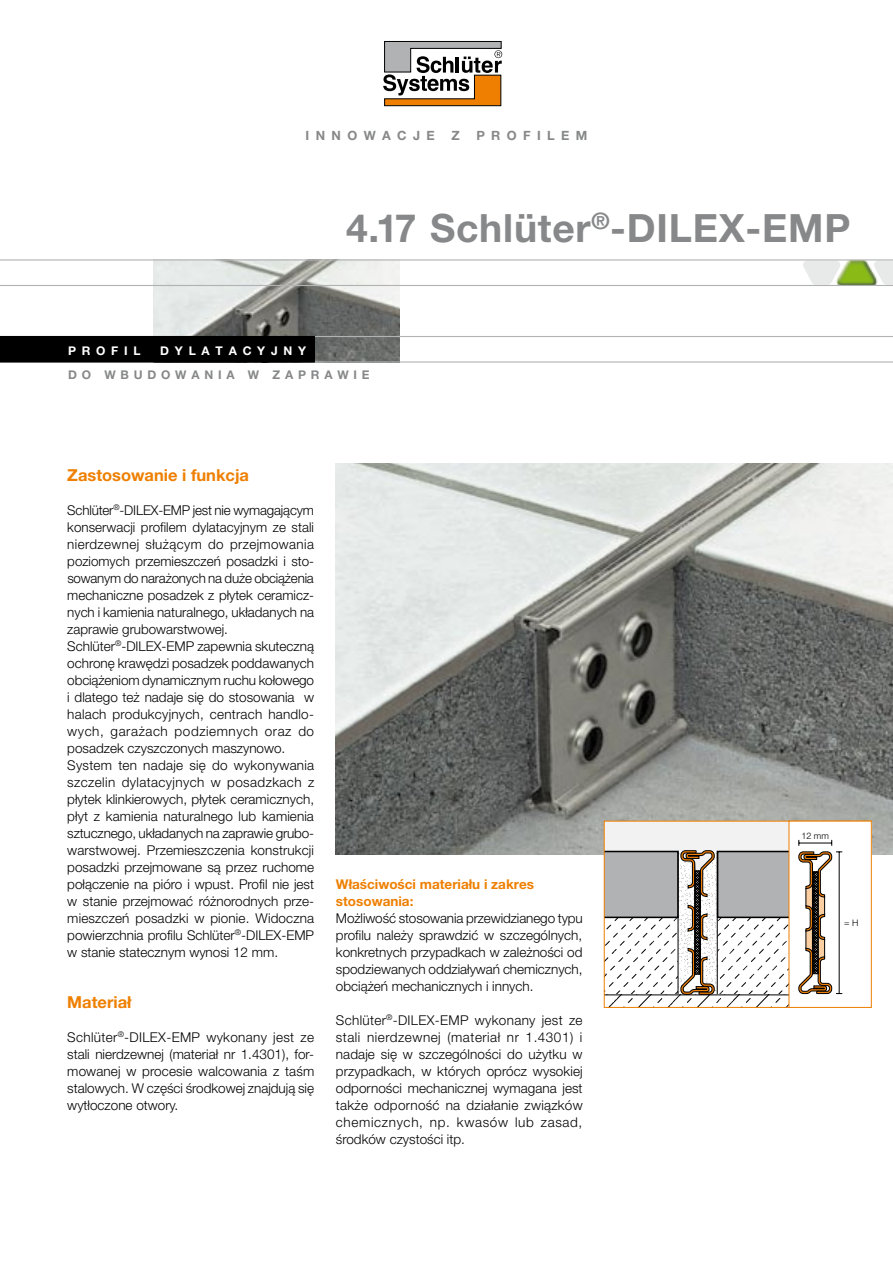
<style>
.page{position:relative;width:893px;height:1263px;background:#fff}
.page>*{position:absolute;margin:0;border:0;box-sizing:border-box;transform-origin:0 0}
.t1{font:700 39px "Helvetica Neue LT Pro";letter-spacing:.02em;color:#878889}
.t2{font:700 16.5px "Helvetica Neue LT Pro";color:#ee7f00}
.t3{font:300 13.5px/17px "Helvetica Neue LT Pro";color:#000}
.t4{font:700 13.5px/17px "Helvetica Neue LT Pro";color:#ee7f00}
.t5{font:700 12.75px "Helvetica Neue LT Pro";letter-spacing:.5em;color:#878889}
.t6{font:700 12px "Helvetica Neue LT Pro";letter-spacing:.4em;color:#878889}
.t7{font:700 12px "Helvetica Neue LT Pro";letter-spacing:.48em;color:#fff}
.t8{font:300 9px "Helvetica Neue LT Pro";color:#000}
</style>
<div class="page">
<svg style="left:383px;top:41px;width:119px;height:65px"></svg>
<img style="left:153px;top:260px;width:247px;height:101px">
<img style="left:830px;top:260px;width:52px;height:25px">
<svg style="left:803px;top:261px;width:37px;height:24px"></svg>
<svg style="left:874px;top:261px;width:19px;height:24px"></svg>
<hr style="left:315px;top:336px;width:578px;height:1px;background:#b1b2b4">
<hr style="left:0;top:285px;width:893px;height:1px;background:#b1b2b4">
<hr style="left:0;top:259px;width:893px;height:1px;background:#b1b2b4">
<hr style="left:315px;top:361px;width:578px;height:2px;background:#b1b2b4">
<div style="left:0;top:336px;width:315px;height:27px;background:#000"></div>
<img style="left:336px;top:463px;width:557px;height:392px">
<div style="left:604px;top:821px;width:230px;height:186px;background:#f2f2f3"></div>
<div style="left:789px;top:821px;width:82px;height:186px;background:#fff"></div>
<svg style="left:604px;top:840px;width:238px;height:168px"></svg>
<div style="left:812px;top:871px;width:6px;height:103px;border:1px solid #000"></div>
<div style="left:789px;top:821px;width:83px;height:187px;border:1px solid #ee7f00"></div>
<p class="t5" style="left:306px;top:127px;width:131px">INNOWACJE</p>
<p class="t5" style="left:451px;top:127px;width:10px">Z</p>
<p class="t5" style="left:476px;top:127px;width:112px">PROFILEM</p>
<h1 class="t1" style="left:346px;top:204px;width:506px">4.17 Schlüter<sup>®</sup>-DILEX-EMP</h1>
<p class="t7" style="left:68px;top:343px;width:74px">PROFIL</p>
<p class="t7" style="left:160px;top:343px;width:147px">DYLATACYJNY</p>
<p class="t6" style="left:68px;top:368px;width:303px">DO WBUDOWANIA W ZAPRAWIE</p>
<p class="t2" style="left:67px;top:464px;width:183px">Zastosowanie i funkcja</p>
<p class="t3" style="left:67px;top:501px;width:248px">Schlüter<sup>®</sup>-DILEX-EMP jest nie wymagającym konserwacji profilem dylatacyjnym ze stali nierdzewnej służącym do przejmowania poziomych przemieszczeń posadzki i sto&shy;so-wanym do narażonych na duże obciążenia mechaniczne posadzek z płytek cera-micz&shy;nych i kamienia naturalnego, układanych na zaprawie grubowarstwowej.<br>Schlüter<sup>®</sup>-DILEX-EMP zapewnia skuteczną ochronę krawędzi posadzek poddawanych obciążeniom dynamicznym ruchu kołowego i dlatego też nadaje się do stosowania w halach produkcyjnych, centrach handlo&shy;wych, garażach podziemnych oraz do posadzek czyszczonych maszynowo.<br>System ten nadaje się do wykonywania szczelin dylatacyjnych w posadzkach z płytek klinkierowych, płytek ceramicznych, płyt z kamienia naturalnego lub kamienia sztucznego, układanych na zaprawie grubo&shy;warstwowej. Przemieszczenia konstrukcji posadzki przejmowane są przez ruchome połączenie na pióro i wpust. Profil nie jest w stanie przejmować różnorodnych prze&shy;mieszczeń posadzki w pionie. Wido-czna powierzchnia profilu Schlüter<sup>®</sup>-DILEX-EMP w stanie statecznym wynosi 12 mm.</p>
<p class="t2" style="left:67px;top:992px;width:66px">Materiał</p>
<p class="t3" style="left:67px;top:1028px;width:248px">Schlüter<sup>®</sup>-DILEX-EMP wykonany jest ze stali nierdzewnej (materiał nr 1.4301), for&shy;mo-wanej w procesie walcowania z taśm stalowych. W części środkowej znajdują się wytłoczone otwory.</p>
<p class="t4" style="left:336px;top:875px;width:200px">Właściwości materiału i zakres stosowania:</p>
<p class="t3" style="left:336px;top:909px;width:248px;text-align:justify">Możliwość stosowania przewidzianego typu profilu należy sprawdzić w szczególnych, konkretnych przypadkach w zależności od spodziewanych oddziaływań chemicznych, obciążeń mechanicznych i innych.</p>
<p class="t3" style="left:336px;top:1011px;width:248px;text-align:justify">Schlüter<sup>®</sup>-DILEX-EMP wykonany jest ze stali nierdzewnej (materiał nr 1.4301) i nadaje się w szczególności do użytku w przypadkach, w których oprócz wysokiej odporności mechanicznej wymagana jest także odporność na działanie związków chemicznych, np. kwasów lub zasad, środków czystości itp.</p>
<p class="t8" style="left:801px;top:830px;width:29px">12 mm</p>
<p class="t8" style="left:844px;top:917px;width:16px">= H</p>
</div>
